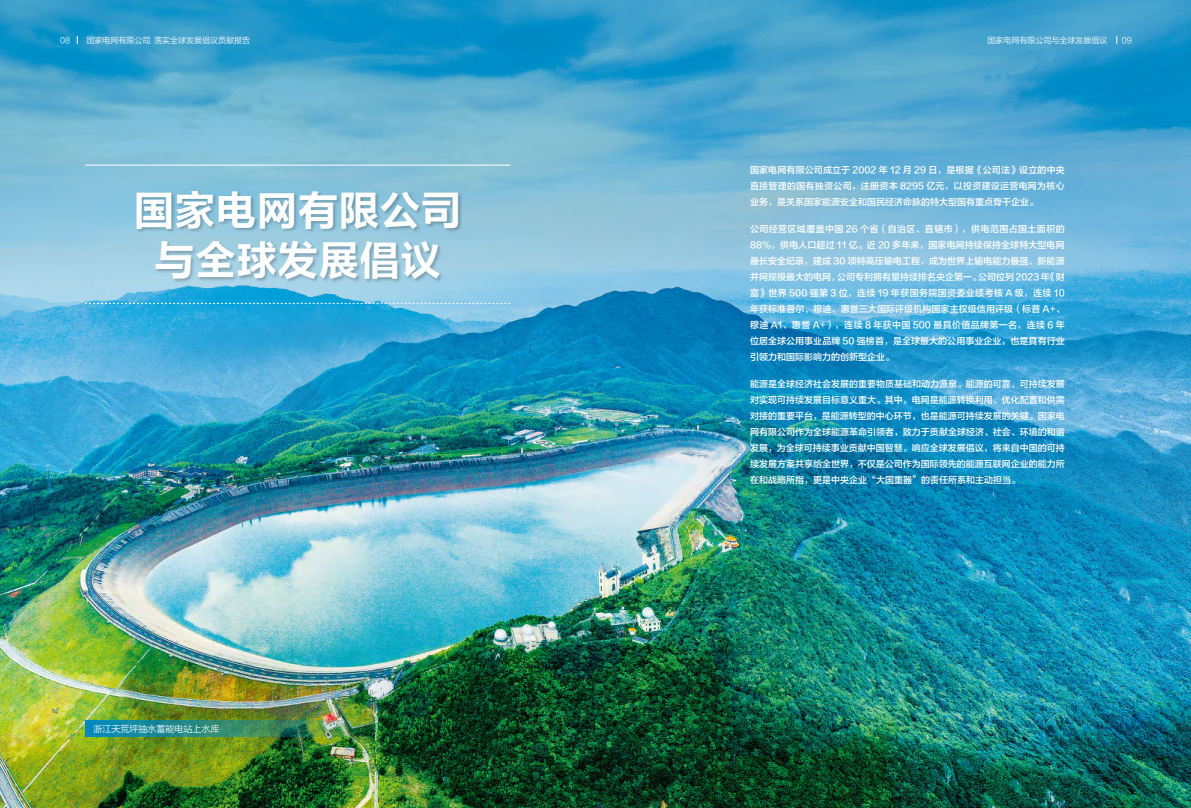
<style>
.page{position:relative;width:1191px;height:808px;background:#fff}
.page>*{position:absolute;margin:0;border:0;box-sizing:border-box;transform-origin:0 0}
.t1{font:40px/50px "FZLTCHJW GB1 0";letter-spacing:.025em;color:#fff;text-align:center}
.t2{font:9px/16px "FZLTZHJW GB1 0";color:#fff;text-align:justify}
.t3{font:9px "FZLTXIHK GBK1 0";color:#fff}
.t4{font:8px "FZLTXIHK GBK1 0";color:#fff}
</style>
<div class="page">
<img style="left:0;top:701px;width:1191px;height:107px">
<img style="left:0;top:0;width:1191px;height:701px">
<div style="left:135px;top:190px;width:328px;height:94px;background:#000;opacity:.25"></div>
<hr style="left:85px;top:165px;width:425px;height:1px;background:#fff">
<svg style="left:85px;top:303px;width:425px;height:1px"></svg>
<img style="left:85px;top:720px;width:307px;height:17px">
<p class="t4" style="left:60px;top:36px;width:11px">08</p>
<p class="t4" style="left:86px;top:36px;width:165px">国家电网有限公司 落实全球发展倡议贡献报告</p>
<p class="t4" style="left:987px;top:36px;width:121px">国家电网有限公司与全球发展倡议</p>
<p class="t4" style="left:1121px;top:36px;width:12px">09</p>
<h1 class="t1" style="left:134px;top:188px;width:329px">国家电网有限公司与全球发展倡议</h1>
<p class="t3" style="left:94px;top:724px;width:128px">浙江天荒坪抽水蓄能电站上水库</p>
<p class="t2" style="left:750px;top:162px;width:316px">国家电网有限公司成立于 2002 年 12 月 29 日，是根据《公司法》设立的中央直接管理的国有独资公司，注册资本 8295 亿元，以投资建设运营电网为核心业务，是关系国家能源安全和国民经济命脉的特大型国有重点骨干企业。</p>
<p class="t2" style="left:750px;top:221px;width:316px">公司经营区域覆盖中国 26 个省（自治区、直辖市），供电范围占国土面积的88%，供电人口超过 11 亿。近 20 多年来，国家电网持续保持全球特大型电网最长安全纪录，建成 30 项特高压输电工程，成为世界上输电能力最强、新能源并网规模最大的电网，公司专利拥有量持续排名央企第一。公司位列 2023 年《财富》世界 500 强第 3 位，连续 19 年获国务院国资委业绩考核 A 级，连续 10年获标准普尔、穆迪、惠誉三大国际评级机构国家主权级信用评级（标普 A+、穆迪 A1、惠誉 A+），连续 8 年获中国 500 最具价值品牌第一名，连续 6 年位居全球公用事业品牌 50 强榜首，是全球最大的公用事业企业，也是具有行业引领力和国际影响力的创新型企业。</p>
<p class="t2" style="left:750px;top:377px;width:316px">能源是全球经济社会发展的重要物质基础和动力源泉。能源的可靠、可持续发展对实现可持续发展目标意义重大。其中，电网是能源转换利用、优化配置和供需对接的重要平台，是能源转型的中心环节，也是能源可持续发展的关键。国家电网有限公司作为全球能源革命引领者，致力于贡献全球经济、社会、环境的和谐发展，为全球可持续事业贡献中国智慧。响应全球发展倡议，将来自中国的可持续发展方案共享给全世界，不仅是公司作为国际领先的能源互联网企业的能力所在和战略所指，更是中央企业“大国重器”的责任所系和主动担当。</p>
</div>
